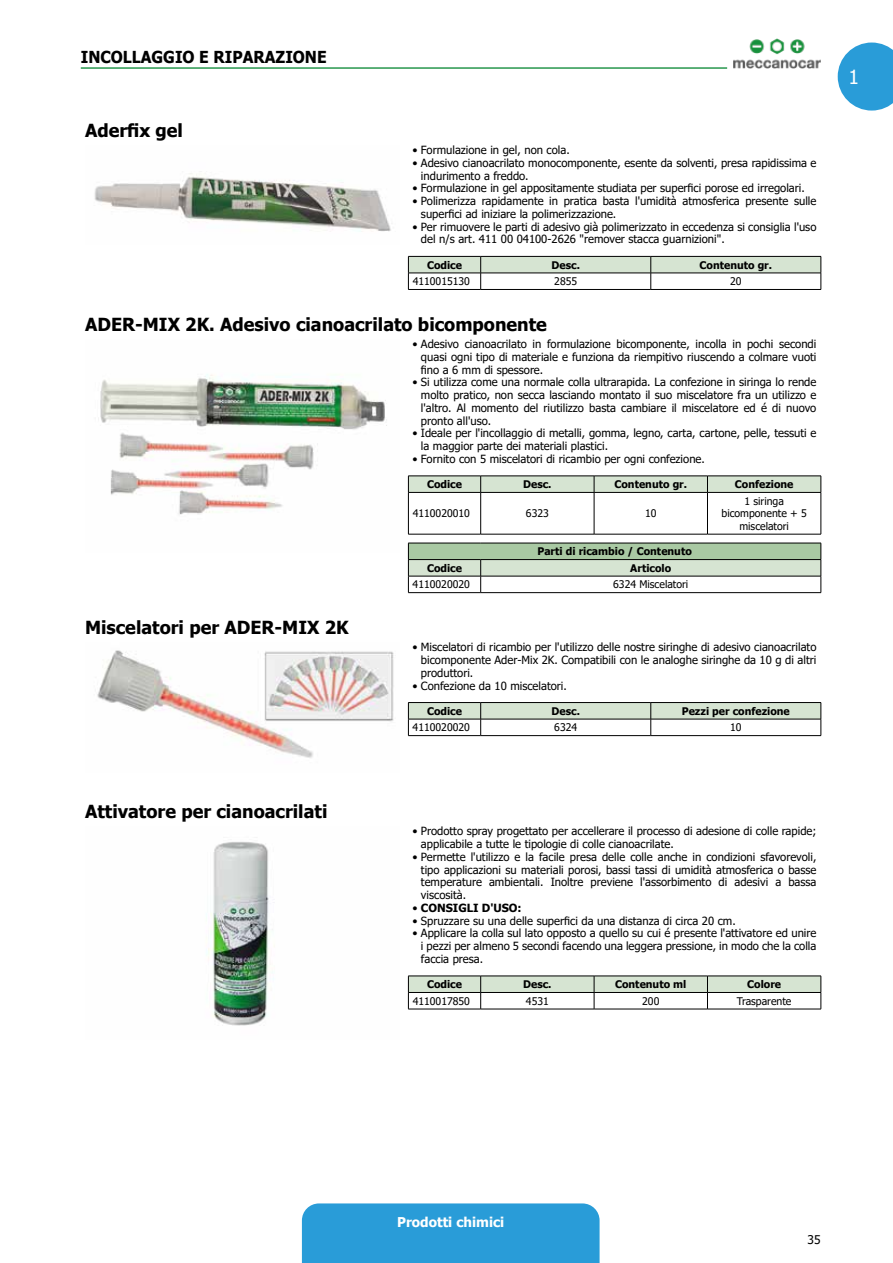
<style>
.page{position:relative;width:893px;height:1263px;background:#fff}
.page>*{position:absolute;margin:0;border:0;box-sizing:border-box;transform-origin:0 0}
.t1{font:19.5px "Tahoma";color:#fff}
.t2{font:700 18px "Tahoma";color:#000}
.t3{font:700 16.5px "Tahoma";color:#000;scale:.95 1}
.t4{font:700 13.5px "Tahoma";color:#fff}
.t5{font:12px "Tahoma";color:#000}
.t6{font:11.25px/12.8px "Tahoma";color:#000}
.t7{font:700 11.25px "Tahoma";color:#000}
.t8{font:700 10.5px "Tahoma";color:#000}
.t9{font:10.5px/12.6px "Tahoma";color:#000;text-align:center}
.s1{font-weight:400}
</style>
<div class="page">
<div style="left:302px;top:1203px;width:298px;height:60px;background:#299cd8"></div>
<svg style="left:838px;top:43px;width:55px;height:68px;background:#4aabde"></svg>
<img style="left:733px;top:38px;width:88px;height:31px">
<hr style="left:81px;top:67px;width:646px;height:2px;background:#28974e">
<img style="left:94px;top:171px;width:297px;height:61px">
<svg style="left:408px;top:256px;width:414px;height:33px"></svg>
<hr style="left:408px;top:289px;width:73px;height:1px;background:#000">
<hr style="left:481px;top:289px;width:170px;height:1px;background:#000">
<hr style="left:651px;top:289px;width:170px;height:1px;background:#000">
<img style="left:100px;top:374px;width:287px;height:141px">
<svg style="left:408px;top:476px;width:414px;height:16px;background:#cddac9"></svg>
<hr style="left:408px;top:492px;width:73px;height:1px;background:#000">
<hr style="left:408px;top:493px;width:1px;height:41px;background:#000">
<hr style="left:481px;top:492px;width:113px;height:1px;background:#000">
<hr style="left:480px;top:493px;width:1px;height:41px;background:#000">
<hr style="left:594px;top:492px;width:113px;height:1px;background:#000">
<hr style="left:594px;top:493px;width:1px;height:41px;background:#000">
<hr style="left:707px;top:492px;width:114px;height:1px;background:#000">
<hr style="left:707px;top:493px;width:1px;height:41px;background:#000">
<hr style="left:821px;top:493px;width:1px;height:41px;background:#000">
<hr style="left:408px;top:534px;width:73px;height:1px;background:#000">
<hr style="left:481px;top:534px;width:113px;height:1px;background:#000">
<hr style="left:594px;top:534px;width:113px;height:1px;background:#000">
<hr style="left:707px;top:534px;width:114px;height:1px;background:#000">
<svg style="left:408px;top:543px;width:414px;height:49px"></svg>
<hr style="left:408px;top:592px;width:73px;height:1px;background:#000">
<hr style="left:481px;top:592px;width:340px;height:1px;background:#000">
<img style="left:97px;top:650px;width:297px;height:108px">
<svg style="left:408px;top:702px;width:414px;height:33px"></svg>
<hr style="left:408px;top:735px;width:73px;height:1px;background:#000">
<hr style="left:481px;top:735px;width:170px;height:1px;background:#000">
<hr style="left:651px;top:735px;width:170px;height:1px;background:#000">
<img style="left:206px;top:842px;width:68px;height:184px">
<svg style="left:408px;top:976px;width:414px;height:33px"></svg>
<hr style="left:408px;top:1009px;width:73px;height:1px;background:#000">
<hr style="left:481px;top:1009px;width:113px;height:1px;background:#000">
<hr style="left:594px;top:1009px;width:113px;height:1px;background:#000">
<hr style="left:707px;top:1009px;width:114px;height:1px;background:#000">
<h3 class="t3" style="left:81px;top:45px;width:56px">Incollagg</h3>
<h3 class="t3" style="left:175px;top:45px;width:161px">io e riparazione</h3>
<h2 class="t2" style="left:85px;top:118px;width:99px">Aderfix gel</h2>
<p class="t6" style="left:412px;top:144px;width:159px">• Formulazione in gel, non cola.</p>
<p class="t6" style="left:421px;top:157px;width:397px;text-indent:-9px">• Adesivo cianoacrilato monocomponente, esente da solventi, presa rapidissima e indurimento a freddo.</p>
<p class="t6" style="left:412px;top:183px;width:394px">• Formulazione in gel appositamente studiata per superfici porose ed irregolari.</p>
<p class="t6" style="left:421px;top:195px;width:397px;text-indent:-9px">• Polimerizza rapidamente in pratica basta l'umidità atmosferica presente sulle superfici ad iniziare la polimerizzazione.</p>
<p class="t6" style="left:421px;top:221px;width:397px;text-indent:-9px">• Per rimuovere le parti di adesivo già polimerizzato in eccedenza si consiglia l'uso del n/s art. 411 00 04100-2626 "remover stacca guarnizioni".</p>
<p class="t8" style="left:427px;top:257px;width:37px">Codice</p>
<p class="t8" style="left:551px;top:257px;width:30px">Desc.</p>
<p class="t8" style="left:699px;top:257px;width:74px">Contenuto gr.</p>
<p class="t9" style="left:413px;top:276px;width:59px">4110015130</p>
<p class="t9" style="left:554px;top:276px;width:24px">2855</p>
<p class="t9" style="left:730px;top:276px;width:13px">20</p>
<h2 class="t2" style="left:85px;top:312px;width:26px">ADER</h2>
<h2 class="t2" style="left:135px;top:312px;width:413px">-MIX 2K. Adesivo cianoacrilato bicomponente</h2>
<p class="t6" style="left:421px;top:338px;width:397px;text-align:justify;text-indent:-9px">• Adesivo cianoacrilato in formulazione bicomponente, incolla in pochi secondi quasi ogni tipo di materiale e funziona da riempitivo riuscendo a colmare vuoti fino a 6 mm di spessore.</p>
<p class="t6" style="left:421px;top:377px;width:397px;text-align:justify;text-indent:-9px">• Si utilizza come una normale colla ultrarapida. La confezione in siringa lo rende molto pratico, non secca lasciando montato il suo miscelatore fra un utilizzo e l'altro. Al momento del riutilizzo basta cambiare il miscelatore ed é di nuovo pronto all'uso.</p>
<p class="t6" style="left:421px;top:428px;width:397px;text-indent:-9px">• Ideale per l'incollaggio di metalli, gomma, legno, carta, cartone, pelle, tessuti e la maggior parte dei materiali plastici.</p>
<p class="t6" style="left:412px;top:453px;width:294px">• Fornito con 5 miscelatori di ricambio per ogni confezione.</p>
<p class="t8" style="left:427px;top:477px;width:37px">Codice</p>
<p class="t8" style="left:523px;top:477px;width:30px">Desc.</p>
<p class="t8" style="left:614px;top:477px;width:74px">Contenuto gr.</p>
<p class="t8" style="left:735px;top:477px;width:60px">Confezione</p>
<p class="t9" style="left:413px;top:508px;width:59px">4110020010</p>
<p class="t9" style="left:526px;top:508px;width:24px">6323</p>
<p class="t9" style="left:645px;top:508px;width:13px">10</p>
<p class="t9" style="left:722px;top:495px;width:87px">1 siringa bicomponente + 5 miscelatori</p>
<p class="t8" style="left:537px;top:544px;width:156px">Parti di ricambio / Contenuto</p>
<h2 class="t2" style="left:85px;top:615px;width:165px">Miscelatori per ADER</h2>
<h2 class="t2" style="left:275px;top:615px;width:76px">-MIX 2K</h2>
<h2 class="t2" style="left:85px;top:799px;width:244px">Attivatore per cianoacrilati</h2>
<p class="t8" style="left:427px;top:561px;width:37px">Codice</p>
<p class="t8" style="left:630px;top:561px;width:42px">Articolo</p>
<p class="t9" style="left:413px;top:579px;width:59px">4110020020</p>
<p class="t9" style="left:613px;top:579px;width:77px">6324 Miscelatori</p>
<p class="t6" style="left:421px;top:641px;width:397px;text-align:justify;text-indent:-9px">• Miscelatori di ricambio per l'utilizzo delle nostre siringhe di adesivo cianoacrilato bicomponente Ader-Mix 2K. Compatibili con le analoghe siringhe da 10 g di altri produttori.</p>
<p class="t6" style="left:412px;top:680px;width:156px">• Confezione da 10 miscelatori.</p>
<p class="t8" style="left:427px;top:704px;width:37px">Codice</p>
<p class="t8" style="left:551px;top:704px;width:30px">Desc.</p>
<p class="t8" style="left:682px;top:704px;width:110px">Pezzi per confezione</p>
<p class="t9" style="left:413px;top:722px;width:59px">4110020020</p>
<p class="t9" style="left:554px;top:722px;width:24px">6324</p>
<p class="t9" style="left:730px;top:722px;width:13px">10</p>
<p class="t6" style="left:421px;top:826px;width:397px;text-indent:-9px">• Prodotto spray progettato per accellerare il processo di adesione di colle rapide; applicabile a tutte le tipologie di colle cianoacrilate.</p>
<p class="t6" style="left:421px;top:851px;width:397px;text-align:justify;text-indent:-9px">• Permette l'utilizzo e la facile presa delle colle anche in condizioni sfavorevoli, tipo applicazioni su materiali porosi, bassi tassi di umidità atmosferica o basse temperature ambientali. Inoltre previene l'assorbimento di adesivi a bassa viscosità.</p>
<p class="t7" style="left:412px;top:900px;width:111px"><span class="s1">•</span> CONSIGLI D'USO:</p>
<p class="t6" style="left:412px;top:915px;width:325px">• Spruzzare su una delle superfici da una distanza di circa 20 cm.</p>
<p class="t6" style="left:421px;top:928px;width:397px;text-align:justify;text-indent:-9px">• Applicare la colla sul lato opposto a quello su cui é presente l'attivatore ed unire i pezzi per almeno 5 secondi facendo una leggera pressione, in modo che la colla faccia presa.</p>
<p class="t8" style="left:427px;top:977px;width:37px">Codice</p>
<p class="t8" style="left:523px;top:977px;width:30px">Desc.</p>
<p class="t8" style="left:615px;top:977px;width:73px">Contenuto ml</p>
<p class="t8" style="left:747px;top:977px;width:35px">Colore</p>
<p class="t9" style="left:413px;top:995px;width:59px">4110017850</p>
<p class="t9" style="left:526px;top:995px;width:24px">4531</p>
<p class="t9" style="left:642px;top:995px;width:19px">200</p>
<p class="t9" style="left:737px;top:995px;width:56px">Trasparente</p>
<h1 class="t1" style="left:848px;top:64px;width:12px">1</h1>
<p class="t4" style="left:397px;top:1212px;width:109px">Prodotti chimici</p>
<p class="t5" style="left:808px;top:1231px;width:15px">35</p>
</div>
